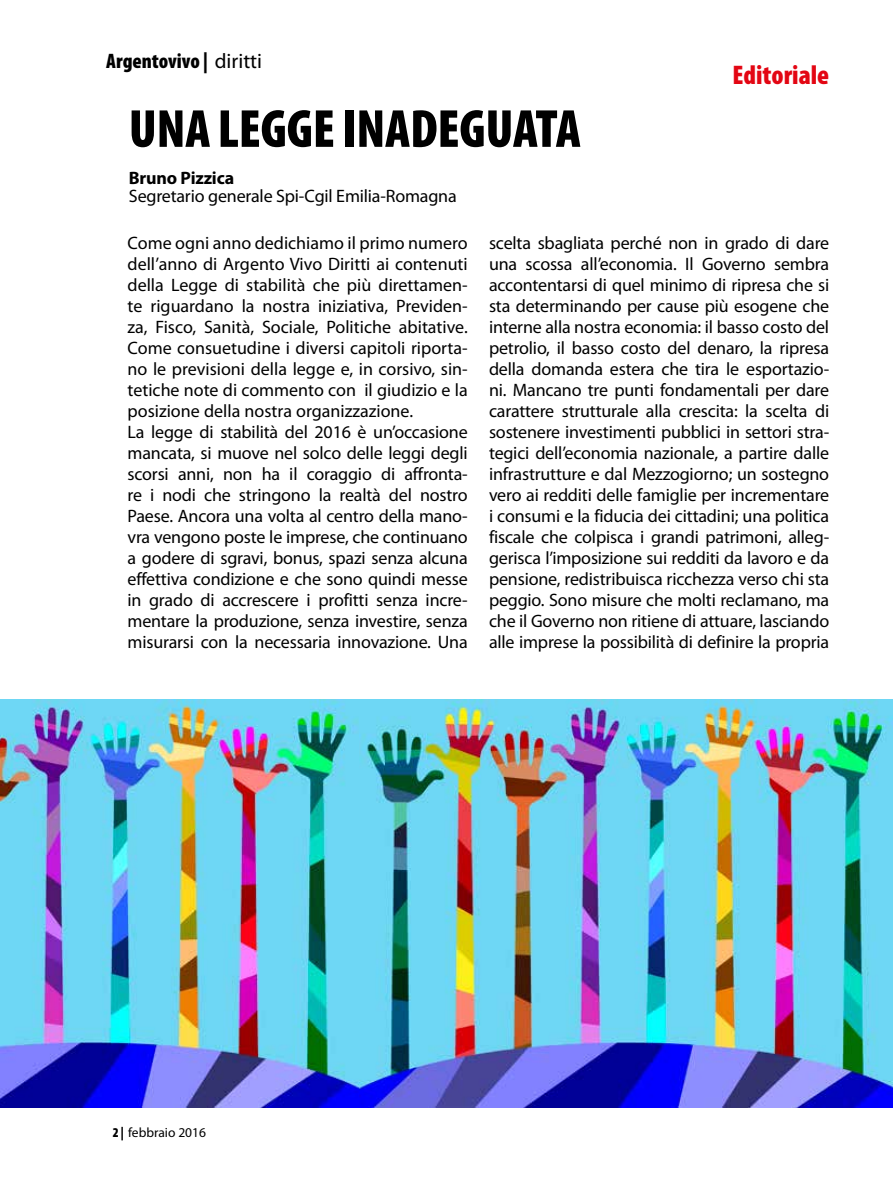
<style>
.page{position:relative;width:893px;height:1191px;background:#fff}
.page>*{position:absolute;margin:0;border:0;box-sizing:border-box;transform-origin:0 0}
.t1{font:900 condensed 54px "Myriad Pro";letter-spacing:-.005em;color:#000}
.t2{font:900 condensed 27px "Myriad Pro";color:#e30613}
.t3{font:900 condensed 21px "Myriad Pro";color:#000}
.t4{font:18px/21px "Myriad Pro";letter-spacing:-.01em;color:#000}
.t5{font:700 18px "Myriad Pro";letter-spacing:-.01em;color:#000}
.t6{font:13.5px "Myriad Pro";color:#000}
.s1{font-weight:400;font-stretch:normal}
.s2{font-weight:900;font-stretch:condensed}
</style>
<div class="page">
<img style="left:0;top:699px;width:893px;height:408px">
<p class="t3" style="left:106px;top:49px;width:157px">Argentovivo | <span class="s1">diritti</span></p>
<h1 class="t1" style="left:129px;top:99px;width:454px">UNA LEGGE INADEGUATA</h1>
<p class="t5" style="left:129px;top:166px;width:107px">Bruno Pizzica</p>
<p class="t4" style="left:129px;top:185px;width:329px">Segretario generale Spi-Cgil Emilia-Romagna</p>
<p class="t4" style="left:128px;top:232px;width:342px">Come ogni anno dedichiamo il primo numero dell’anno di Argento Vivo Diritti ai contenuti della Legge di stabilità che più direttamen&shy;te riguardano la nostra iniziativa, Previden&shy;za, Fisco, Sanità, Sociale, Politiche abitative.<br>Come consuetudine i diversi capitoli riporta&shy;no le previsioni della legge e, in corsivo, sin&shy;tetiche note di commento con il giudizio e la posizione della nostra organizzazione.<br>La legge di stabilità del 2016 è un’occasione mancata, si muove nel solco delle leggi degli scorsi anni, non ha il coraggio di affronta&shy;re i nodi che stringono la realtà del nostro Paese. Ancora una volta al centro della mano&shy;vra vengono poste le imprese, che continuano a godere di sgravi, bonus, spazi senza alcuna effettiva condizione e che sono quindi messe in grado di accrescere i profitti senza incre&shy;mentare la produzione, senza investire, senza misurarsi con la necessaria innovazione. Una</p>
<p class="t4" style="left:489px;top:232px;width:342px;text-align:justify">scelta sbagliata perché non in grado di dare una scossa all’economia. Il Governo sembra accontentarsi di quel minimo di ripresa che si sta determinando per cause più esogene che interne alla nostra economia: il basso costo del petrolio, il basso costo del denaro, la ripresa della domanda estera che tira le esportazio&shy;ni. Mancano tre punti fondamentali per dare carattere strutturale alla crescita: la scelta di sostenere investimenti pubblici in settori stra&shy;tegici dell’economia nazionale, a partire dalle infrastrutture e dal Mezzogiorno; un sostegno vero ai redditi delle famiglie per incrementare i consumi e la fiducia dei cittadini; una politica fiscale che colpisca i grandi patrimoni, alleg&shy;gerisca l’imposizione sui redditi da lavoro e da pensione, redistribuisca ricchezza verso chi sta peggio. Sono misure che molti reclamano, ma che il Governo non ritiene di attuare, lasciando alle imprese la possibilità di definire la propria</p>
<h2 class="t2" style="left:732px;top:59px;width:98px">Editoriale</h2>
<p class="t6" style="left:113px;top:1124px;width:95px"><span class="s2">2 |</span> febbraio 2016</p>
</div>
